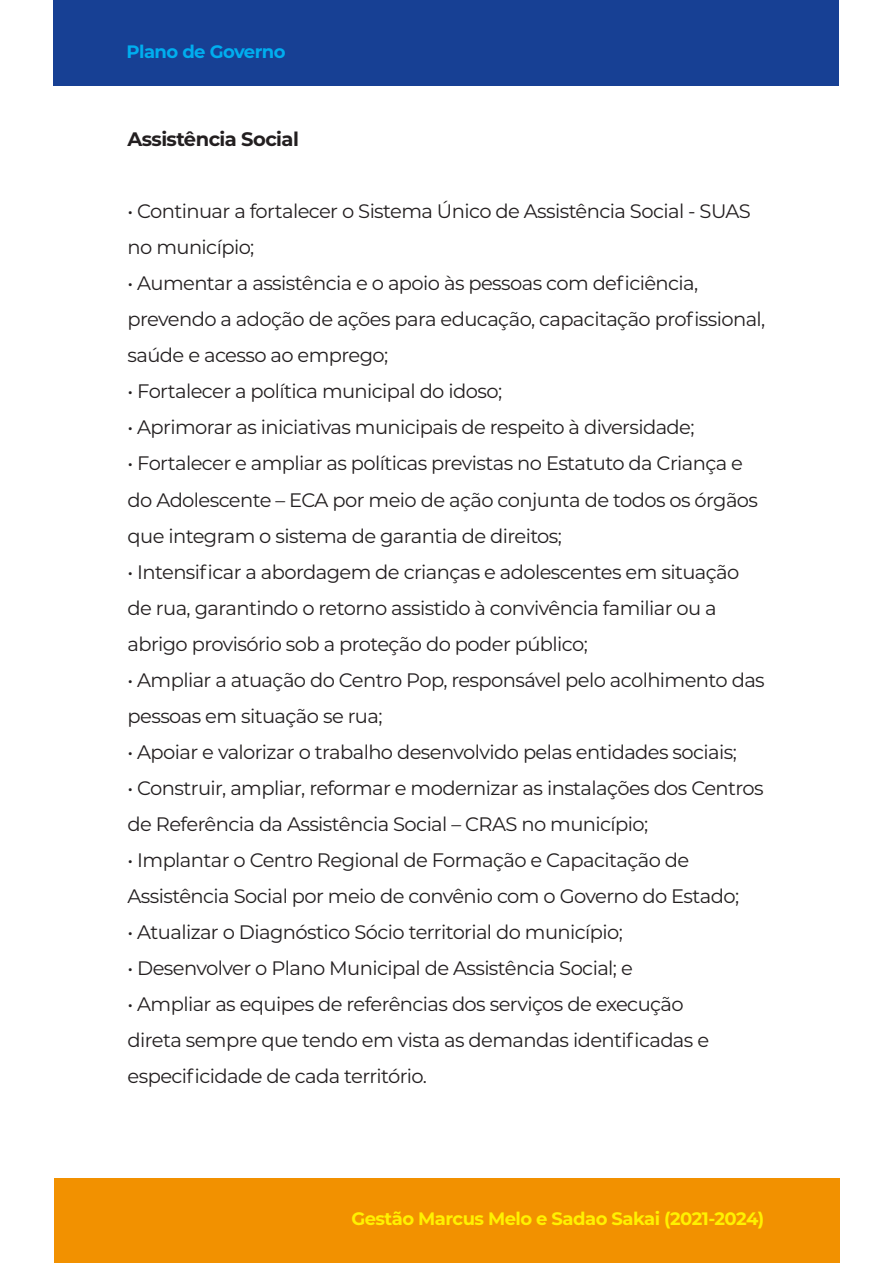
<style>
.page{position:relative;width:893px;height:1263px;background:#fff}
.page>*{position:absolute;margin:0;border:0;box-sizing:border-box;transform-origin:0 0}
.t1{font:19.5px/36px "Montserrat";letter-spacing:-.03em;color:#231f20}
.t2{font:700 19.5px "Montserrat";letter-spacing:-.03em;color:#231f20}
.t3{font:700 18px "Montserrat";letter-spacing:-.03em;color:#fff101}
.t4{font:700 18px "Montserrat";letter-spacing:-.03em;color:#00aeef}
</style>
<div class="page">
<div style="left:54px;top:0;width:785px;height:85px;background:#174094"></div>
<div style="left:54px;top:1178px;width:785px;height:85px;background:#f29100"></div>
<p class="t4" style="left:126px;top:38px;width:161px">Plano de Governo</p>
<p class="t2" style="left:128px;top:125px;width:173px">Assistência Social</p>
<p class="t1" style="left:128px;top:193px;width:625px">• Continuar a fortalecer o Sistema Único de Assistência Social - SUAS no município;</p>
<p class="t1" style="left:128px;top:265px;width:639px">• Aumentar a assistência e o apoio às pessoas com deficiência, prevendo a adoção de ações para educação, capacitação profissional, saúde e acesso ao emprego;</p>
<p class="t1" style="left:128px;top:373px;width:376px">• Fortalecer a política municipal do idoso;</p>
<p class="t1" style="left:128px;top:409px;width:568px">• Aprimorar as iniciativas municipais de respeito à diversidade;</p>
<p class="t1" style="left:128px;top:445px;width:632px">• Fortalecer e ampliar as políticas previstas no Estatuto da Criança e do Adolescente – ECA por meio de ação conjunta de todos os órgãos que integram o sistema de garantia de direitos;</p>
<p class="t1" style="left:128px;top:553px;width:613px">• Intensificar a abordagem de crianças e adolescentes em situação de rua, garantindo o retorno assistido à convivência familiar ou a abrigo provisório sob a proteção do poder público;</p>
<p class="t1" style="left:128px;top:661px;width:639px">• Ampliar a atuação do Centro Pop, responsável pelo acolhimento das pessoas em situação se rua;</p>
<p class="t1" style="left:128px;top:733px;width:611px">• Apoiar e valorizar o trabalho desenvolvido pelas entidades sociais;</p>
<p class="t1" style="left:128px;top:769px;width:638px">• Construir, ampliar, reformar e modernizar as instalações dos Centros de Referência da Assistência Social – CRAS no município;</p>
<p class="t1" style="left:128px;top:841px;width:613px">• Implantar o Centro Regional de Formação e Capacitação de<br>Assistência Social por meio de convênio com o Governo do Estado;</p>
<p class="t1" style="left:128px;top:913px;width:497px">• Atualizar o Diagnóstico Sócio territorial do município;</p>
<p class="t1" style="left:128px;top:949px;width:507px">• Desenvolver o Plano Municipal de Assistência Social; e</p>
<p class="t1" style="left:128px;top:985px;width:583px">• Ampliar as equipes de referências dos serviços de execução direta sempre que tendo em vista as demandas identificadas e especificidade de cada território.</p>
<p class="t3" style="left:351px;top:1205px;width:414px">Gestão Marcus Melo e Sadao Sakai (2021-2024)</p>
</div>
